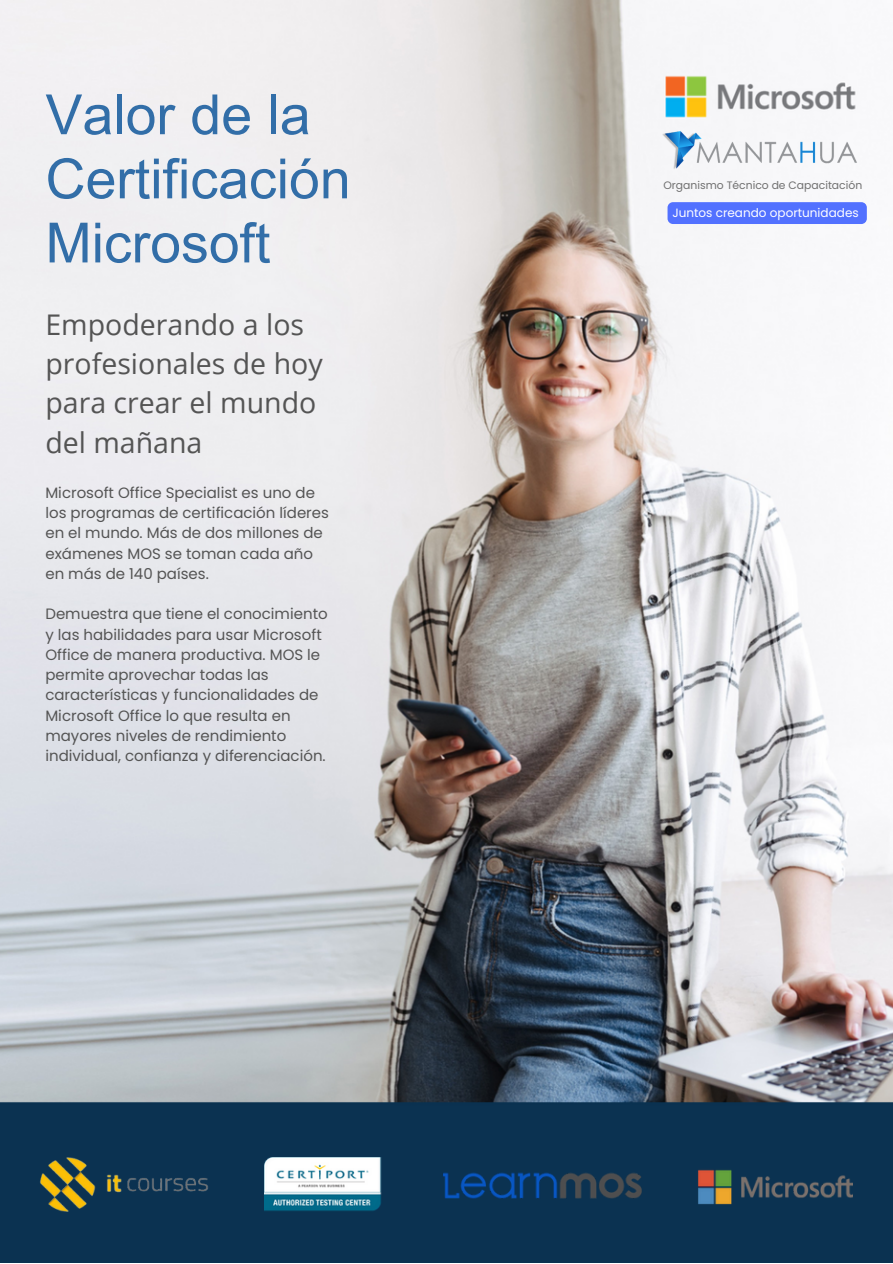
<style>
.page{position:relative;width:893px;height:1264px;background:#fff}
.page>*{position:absolute;margin:0;border:0;box-sizing:border-box;transform-origin:0 0}
.t1{font:55.5px/64.1px "Arial MT Pro";color:#326ea8}
.t2{font:28.5px/39.3px "Open Sans";color:#545454}
.t3{font:15px/20.2px "Poppins";color:#545454}
.t4{font:12px "Poppins";color:#fff}
.t5{font:10.8px "Poppins";color:#707070}
</style>
<div class="page">
<img style="left:0;top:0;width:892px;height:1262px">
<img style="left:265px;top:1157px;width:587px;height:56px">
<img style="left:38px;top:1157px;width:170px;height:54px">
<img style="left:656px;top:110px;width:218px;height:86px">
<div style="left:667px;top:202px;width:199px;height:22px;background:#5271ff;border-radius:5px"></div>
<p class="t1" style="left:45px;top:90px;width:307px">Valor de la<br>Certificación<br>Microsoft</p>
<p class="t2" style="left:45px;top:304px;width:279px">Empoderando a los profesionales de hoy para crear el mundo del mañana</p>
<p class="t3" style="left:45px;top:482px;width:285px">Microsoft Office Specialist es uno de los programas de certificación líderes en el mundo. Más de dos millones de exámenes MOS se toman cada año en más de 140 países.</p>
<p class="t3" style="left:45px;top:604px;width:284px">Demuestra que tiene el conocimiento y las habilidades para usar Microsoft Office de manera productiva. MOS le permite aprovechar todas las características y funcionalidades de Microsoft Office lo que resulta en mayores niveles de rendimiento individual, confianza y diferenciación.</p>
<p class="t5" style="left:663px;top:177px;width:200px">Organismo Técnico de Capacitación</p>
<p class="t4" style="left:672px;top:204px;width:188px">Juntos creando oportunidades</p>
</div>
